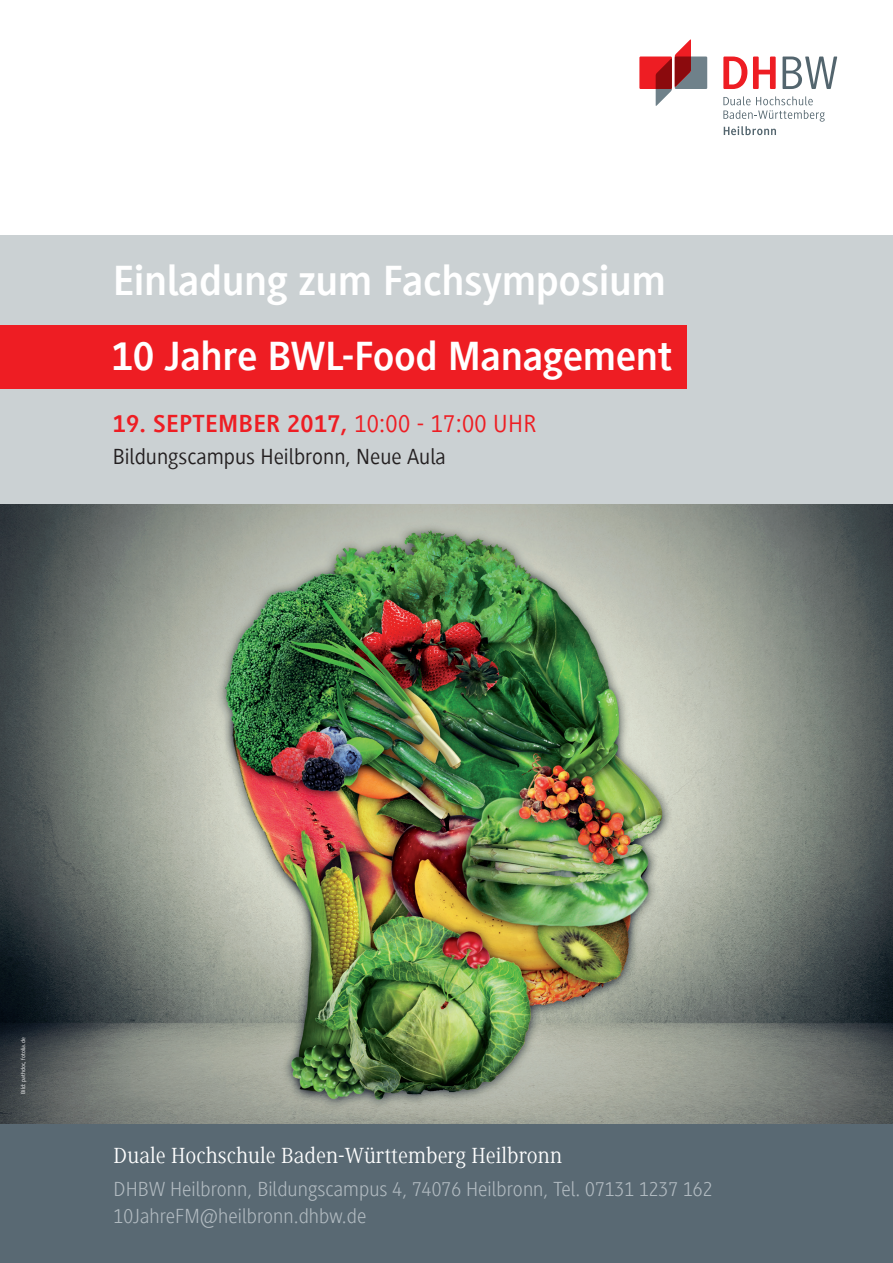
<style>
.page{position:relative;width:893px;height:1263px;background:#fff}
.page>*{position:absolute;margin:0;border:0;box-sizing:border-box;transform-origin:0 0}
.t1{font:700 43.5px "Generis Sans Com";letter-spacing:-.01em;color:#fff}
.t2{font:700 42px "Generis Sans Com";letter-spacing:-.01em;color:#fff}
.t3{font:700 25.5px "Generis Sans Com";letter-spacing:.01em;color:#ee1d23}
.t4{font:22.5px "Generis Serif Com";color:#fff}
.t5{font:22.5px "Generis Sans Com";color:#231f20}
.t6{font:300 21px/27px "Generis Sans Com";color:#b2bbc1}
.t7{font:6px "Generis Sans Com";letter-spacing:.005em;color:#fff}
.s1{font-weight:400}
</style>
<div class="page">
<div style="left:639px;top:57px;width:33px;height:32px;background:#ee1d23"></div>
<svg style="left:656px;top:39px;width:51px;height:67px"></svg>
<svg style="left:723px;top:57px;width:24px;height:32px"></svg>
<svg style="left:753px;top:57px;width:23px;height:32px"></svg>
<svg style="left:782px;top:57px;width:55px;height:32px"></svg>
<svg style="left:723px;top:96px;width:102px;height:39px"></svg>
<div style="left:0;top:235px;width:893px;height:405px;background:#cbd1d3"></div>
<div style="left:0;top:1121px;width:893px;height:142px;background:#596973"></div>
<div style="left:0;top:325px;width:687px;height:63px;background:#ee1d23"></div>
<img style="left:0;top:504px;width:893px;height:620px">
<h1 class="t1" style="left:113px;top:257px;width:555px">Einladung zum Fachsymposium</h1>
<h2 class="t2" style="left:112px;top:333px;width:562px">10 Jahre BWL-Food Management</h2>
<p class="t3" style="left:113px;top:410px;width:425px">19. SEPTEMBER 2017, <span class="s1">10:00 - 17:00 UHR</span></p>
<p class="t5" style="left:113px;top:444px;width:335px">Bildungscampus Heilbronn, Neue Aula</p>
<p class="t7" style="left:20px;top:1094px;width:58px;rotate:-90deg">Bild: pathdoc, fotolia.de</p>
<p class="t4" style="left:114px;top:1143px;width:450px">Duale Hochschule Baden-Württemberg Heilbronn</p>
<p class="t6" style="left:114px;top:1176px;width:600px">DHBW Heilbronn, Bildungscampus 4, 74076 Heilbronn, Tel. 07131 1237 162<br>10JahreFM@heilbronn.dhbw.de</p>
</div>
